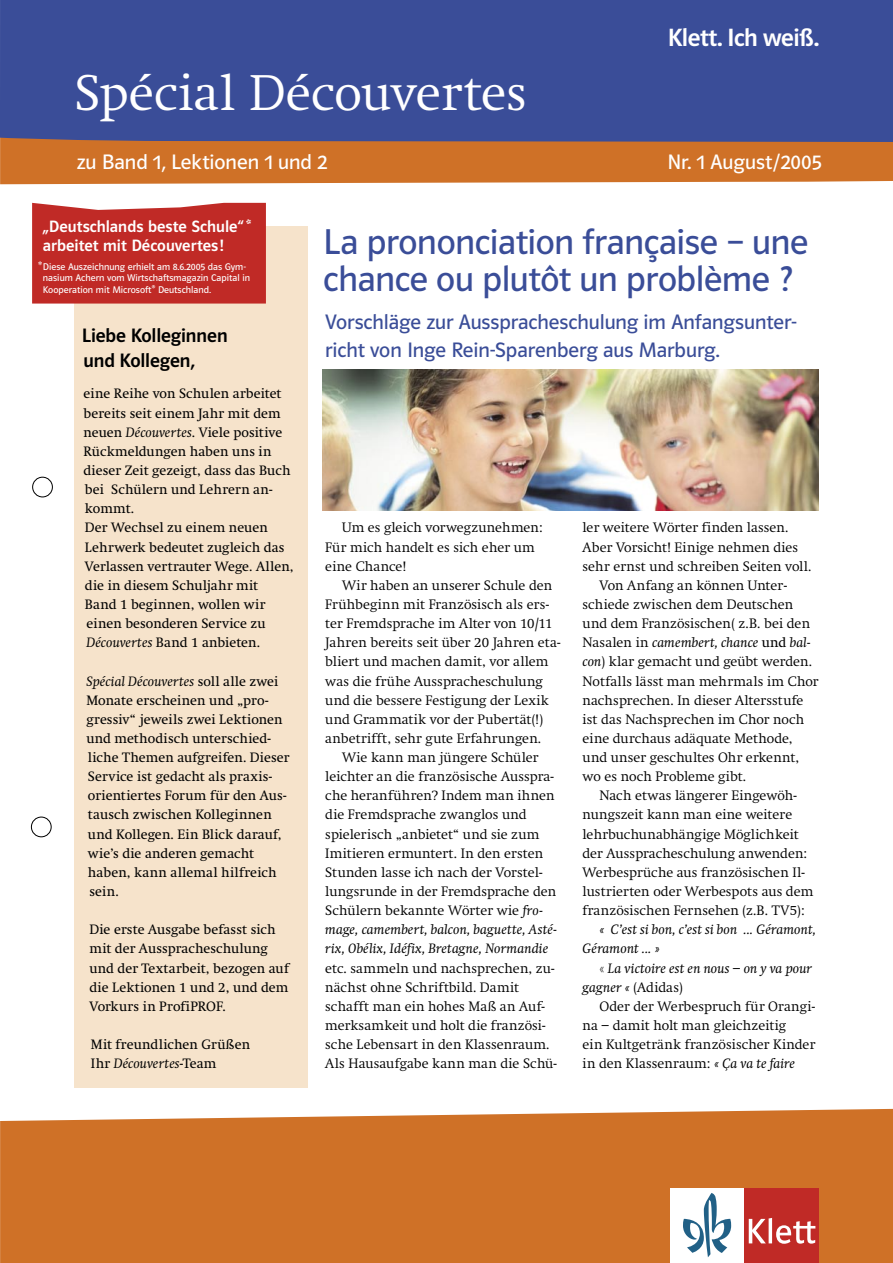
<style>
.page{position:relative;width:893px;height:1263px;background:#fff}
.page>*{position:absolute;margin:0;border:0;box-sizing:border-box;transform-origin:0 0}
.t1{font:300 49.5px "Klett Swift";color:#fff}
.Überschrift{font:36px/37.5px "Polo ST11 K Buch";letter-spacing:-.01em;color:#3a4d98}
.t2{font:25.05px "Polo ST11 K Krftg";letter-spacing:-.015em;color:#fff}
.Vorspann_Polo{font:21px/28.5px "Polo ST11 K Buch";letter-spacing:-.005em;color:#3a4d98}
.t3{font:21px "Polo ST11 K Buch";color:#fff}
.Zwischenüber-1z{font:19.5px/25.5px "Polo ST11 K Krftg";letter-spacing:-.005em;color:#000}
.St_Head{font:16.5px/20px "Polo ST11 K Krftg";color:#fff}
.Fließtext{font:300 13.5px/19.2px "Klett Swift";letter-spacing:.01em;color:#000}
.Fließtext-2{font:13.5px/19.2px "Klett Swift";letter-spacing:.01em;color:#000}
.Fließtext-3{font:italic 13.5px/19.2px "Klett Swift";letter-spacing:.02em;color:#000}
.St_Fließtext{font:9.75px/11.7px "Polo ST11 K Buch";color:#fff}
.t4{font:9.75px "Times New Roman";color:#fff}
.s1{font-style:italic}
.s2{font-style:normal}
.s3{font-weight:400;font-style:italic}
.s4{font-weight:400}
.s5{font-weight:300;font-style:normal}
</style>
<div class="page">
<div style="left:32px;top:477px;width:21px;height:20px;border:1px solid #000;border-radius:50%"></div>
<div style="left:31px;top:817px;width:21px;height:20px;border:1px solid #000;border-radius:50%"></div>
<div style="left:0;top:142px;width:893px;height:42px;background:#cf7127"></div>
<div style="left:0;top:0;width:893px;height:142px;background:#3a4d98"></div>
<div style="left:0;top:1108px;width:893px;height:155px;background:#cf7127"></div>
<div style="left:74px;top:226px;width:234px;height:861px;background:#f6e3cb"></div>
<div style="left:670px;top:1188px;width:74px;height:75px;background:#fff"></div>
<div style="left:744px;top:1188px;width:75px;height:75px;background:#c02a26"></div>
<svg style="left:749px;top:1218px;width:66px;height:26px"></svg>
<svg style="left:683px;top:1193px;width:48px;height:64px"></svg>
<img style="left:322px;top:370px;width:497px;height:140px">
<div style="left:32px;top:203px;width:234px;height:101px;background:#c02a26"></div>
<p class="t1" style="left:74px;top:65px;width:454px">Spécial Découvertes</p>
<p class="t3" style="left:77px;top:150px;width:252px">zu Band 1, Lektionen 1 und 2</p>
<p class="t2" style="left:668px;top:24px;width:153px">Klett. Ich weiß.</p>
<p class="t3" style="left:667px;top:150px;width:156px">Nr. 1 August/2005</p>
<p class="St_Head" style="left:43px;top:216px;width:210px">„Deutschlands beste Schule“ * arbeitet mit Découvertes!</p>
<p class="St_Fließtext" style="left:43px;top:260px;width:209px">Diese Auszeichnung erhielt am 8.6.2005 das Gym&shy;nasium Achern vom Wirtschaftsmagazin Capital in<br>Kooperation mit Microsoft® Deutschland.</p>
<p class="t4" style="left:38px;top:258px;width:6px">*</p>
<p class="Zwischenüber-1z" style="left:82px;top:323px;width:147px">Liebe Kolleginnen und Kollegen,</p>
<p class="Fließtext-2" style="left:83px;top:384px;width:209px">eine Reihe von Schulen arbeitet bereits seit einem Jahr mit dem neuen <span class="s1">Découvertes</span>. Viele positive<br>Rückmeldungen haben uns in dieser Zeit gezeigt, dass das Buch bei Schülern und Lehrern an&shy;kommt.</p>
<p class="Fließtext-2" style="left:85px;top:518px;width:210px">Der Wechsel zu einem neuen<br>Lehrwerk bedeutet zugleich das<br>Verlassen vertrauter Wege. Allen, die in diesem Schuljahr mit<br>Band 1 beginnen, wollen wir einen besonderen Service zu<br><span class="s1">Découvertes</span> Band 1 anbieten.</p>
<p class="Fließtext-2" style="left:86px;top:671px;width:205px"><span class="s1">Spécial Découvertes</span> soll alle zwei<br>Monate erscheinen und „pro&shy;gressiv“ jeweils zwei Lektionen und methodisch unterschied&shy;liche Themen aufgreifen. Dieser<br>Service ist gedacht als praxis&shy;orientiertes Forum für den Aus&shy;tausch zwischen Kolleginnen und Kollegen. Ein Blick darauf, wie’s die anderen gemacht haben, kann allemal hilfreich sein.</p>
<p class="Fließtext-2" style="left:89px;top:920px;width:201px">Die erste Ausgabe befasst sich mit der Ausspracheschulung und der Textarbeit, bezogen auf die Lektionen 1 und 2, und dem<br>Vorkurs in ProfiPROF.</p>
<p class="Fließtext-2" style="left:91px;top:1035px;width:161px">Mit freundlichen Grüßen</p>
<p class="Fließtext-3" style="left:91px;top:1054px;width:127px"><span class="s2">Ihr</span> Découvertes<span class="s2">-Team</span></p>
<p class="Überschrift" style="left:323px;top:224px;width:487px">La prononciation française – une chance ou plutôt un problème ?</p>
<p class="Vorspann_Polo" style="left:325px;top:307px;width:473px">Vorschläge zur Ausspracheschulung im Anfangsunter&shy;richt von Inge Rein-Sparenberg aus Marburg.</p>
<p class="Fließtext" style="left:325px;top:518px;width:219px;text-indent:17px">Um es gleich vorwegzunehmen:<br>Für mich handelt es sich eher um eine Chance!</p>
<p class="Fließtext" style="left:325px;top:576px;width:237px;text-indent:17px">Wir haben an unserer Schule den Frühbeginn mit Französisch als ers&shy;ter Fremdsprache im Alter von 10/11<br>Jahren bereits seit über 20 Jahren eta&shy;bliert und machen damit, vor allem was die frühe Ausspracheschulung und die bessere Festigung der Lexik und Grammatik vor der Pubertät(!) anbetrifft, sehr gute Erfahrungen.</p>
<p class="Fließtext" style="left:325px;top:748px;width:233px;text-indent:17px">Wie kann man jüngere Schüler leichter an die französische Ausspra&shy;che heranführen? Indem man ihnen die Fremdsprache zwanglos und spielerisch „anbietet“ und sie zum Imitieren ermuntert. In den ersten Stunden lasse ich nach der Vorstel&shy;lungsrunde in der Fremdsprache den Schülern bekannte Wörter wie <span class="s3">fro&shy;mage, camembert, balcon, baguette, Asté&shy;rix, Obélix, Idéfix, Bretagne, Normandie </span>etc. sammeln und nachsprechen, zu&shy;nächst ohne Schriftbild. Damit schafft man ein hohes Maß an Auf&shy;merksamkeit und holt die französi&shy;sche Lebensart in den Klassenraum.<br>Als Hausaufgabe kann man die Schü-</p>
<p class="Fließtext" style="left:583px;top:518px;width:230px">ler weitere Wörter finden lassen.<br>Aber Vorsicht! Einige nehmen dies sehr ernst und schreiben Seiten voll.</p>
<p class="Fließtext" style="left:583px;top:576px;width:237px;text-indent:17px">Von Anfang an können Unter&shy;schiede zwischen dem Deutschen und dem Französischen( z.B. bei den Nasalen in <span class="s3">camembert, chance</span> <span class="s4">und</span> <span class="s3">bal&shy;con</span>) klar gemacht und geübt werden.<br>Notfalls lässt man mehrmals im Chor nachsprechen. In dieser Altersstufe ist das Nachsprechen im Chor noch eine durchaus adäquate Methode, und unser geschultes Ohr erkennt, wo es noch Probleme gibt.</p>
<p class="Fließtext" style="left:583px;top:786px;width:232px;text-indent:17px">Nach etwas längerer Eingewöh&shy;nungszeit kann man eine weitere lehrbuchunabhängige Möglichkeit der Ausspracheschulung anwenden:<br>Werbesprüche aus französischen Il&shy;lustrierten oder Werbespots aus dem französischen Fernsehen (z.B. TV5):</p>
<p class="Fließtext-3" style="left:583px;top:920px;width:235px;text-indent:17px">« C’est si bon, c’est si bon ... Géramont,<br>Géramont ... »</p>
<p class="Fließtext-3" style="left:583px;top:958px;width:231px;text-indent:17px"><span class="s5">«</span> La victoire est en nous <span class="s5">−</span> on y va pour gagner « <span class="s5">(Adidas)</span></p>
<p class="Fließtext" style="left:583px;top:997px;width:234px;text-indent:17px">Oder der Werbespruch für Orangi&shy;na − damit holt man gleichzeitig<br>ein Kultgetränk französischer Kinder in den Klassenraum: <span class="s3">« Ça va te faire</span></p>
</div>
